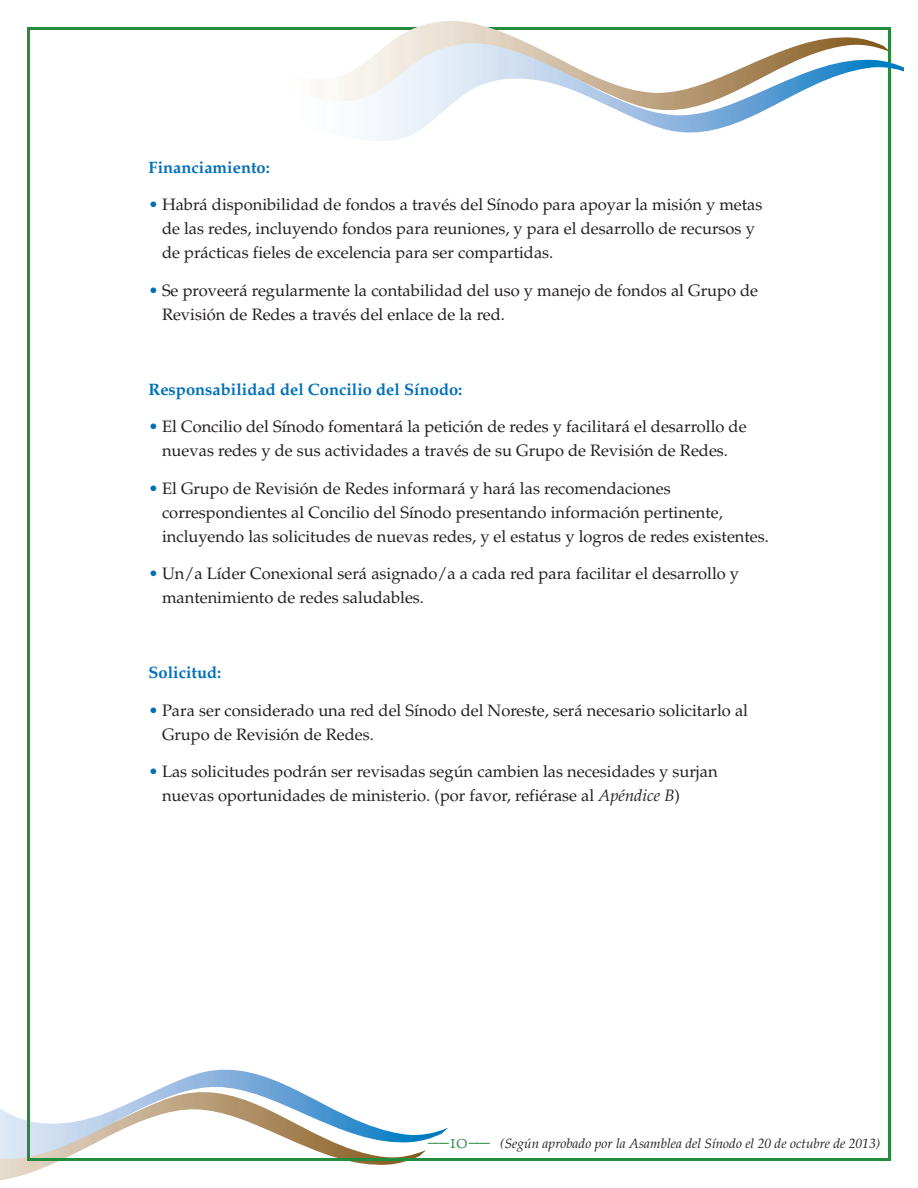
<style>
.page{position:relative;width:918px;height:1188px;background:#fff}
.page>*{position:absolute;margin:0;border:0;box-sizing:border-box;transform-origin:0 0}
.t1{font:16.5px/24px "Palatino";color:#231f20}
.t2{font:700 16.5px "Palatino";color:#006fba}
.t3{font:italic 13.5px "Palatino";color:#231f20}
.s1{color:#006fba}
.s2{font-style:italic}
.s3{font-family:"Aquinas Plain";font-style:normal;font-size:21px;color:#238b3c}
</style>
<div class="page">
<img style="left:0;top:1159px;width:407px;height:22px">
<img style="left:0;top:1069px;width:448px;height:90px">
<img style="left:246px;top:21px;width:645px;height:22px">
<img style="left:339px;top:43px;width:565px;height:103px">
<p class="t2" style="left:148px;top:161px;width:123px">Financiamiento:</p>
<p class="t1" style="left:162px;top:195px;width:602px;text-indent:-13px"><span class="s1">•</span> Habrá disponibilidad de fondos a través del Sínodo para apoyar la misión y metas de las redes, incluyendo fondos para reuniones, y para el desarrollo de recursos y de prácticas fieles de excelencia para ser compartidas.</p>
<p class="t1" style="left:162px;top:280px;width:598px;text-indent:-14px"><span class="s1">•</span> Se proveerá regularmente la contabilidad del uso y manejo de fondos al Grupo de<br>Revisión de Redes a través del enlace de la red.</p>
<p class="t2" style="left:148px;top:383px;width:315px">Responsabilidad del Concilio del Sínodo:</p>
<p class="t1" style="left:148px;top:417px;width:600px;text-align:center"><span class="s1">•</span> El Concilio del Sínodo fomentará la petición de redes y facilitará el desarrollo de nuevas redes y de sus actividades a través de su Grupo de Revisión de Redes.</p>
<p class="t1" style="left:162px;top:478px;width:608px;text-indent:-14px"><span class="s1">•</span> El Grupo de Revisión de Redes informará y hará las recomendaciones correspondientes al Concilio del Sínodo presentando información pertinente, incluyendo las solicitudes de nuevas redes, y el estatus y logros de redes existentes.</p>
<p class="t1" style="left:162px;top:564px;width:579px;text-indent:-14px"><span class="s1">•</span> Un/a Líder Conexional será asignado/a a cada red para facilitar el desarrollo y mantenimiento de redes saludables.</p>
<p class="t2" style="left:148px;top:667px;width:74px">Solicitud:</p>
<p class="t1" style="left:162px;top:700px;width:588px;text-indent:-14px"><span class="s1">•</span> Para ser considerado una red del Sínodo del Noreste, será necesario solicitarlo al<br>Grupo de Revisión de Redes.</p>
<p class="t1" style="left:162px;top:762px;width:557px;text-indent:-14px"><span class="s1">•</span> Las solicitudes podrán ser revisadas según cambien las necesidades y surjan nuevas oportunidades de ministerio. (por favor, refiérase al <span class="s2">Apéndice B</span>)</p>
<p class="t3" style="left:427px;top:1138px;width:455px"><span class="s3">—10—</span> (Según aprobado por la Asamblea del Sínodo el 20 de octubre de 2013)</p>
</div>
